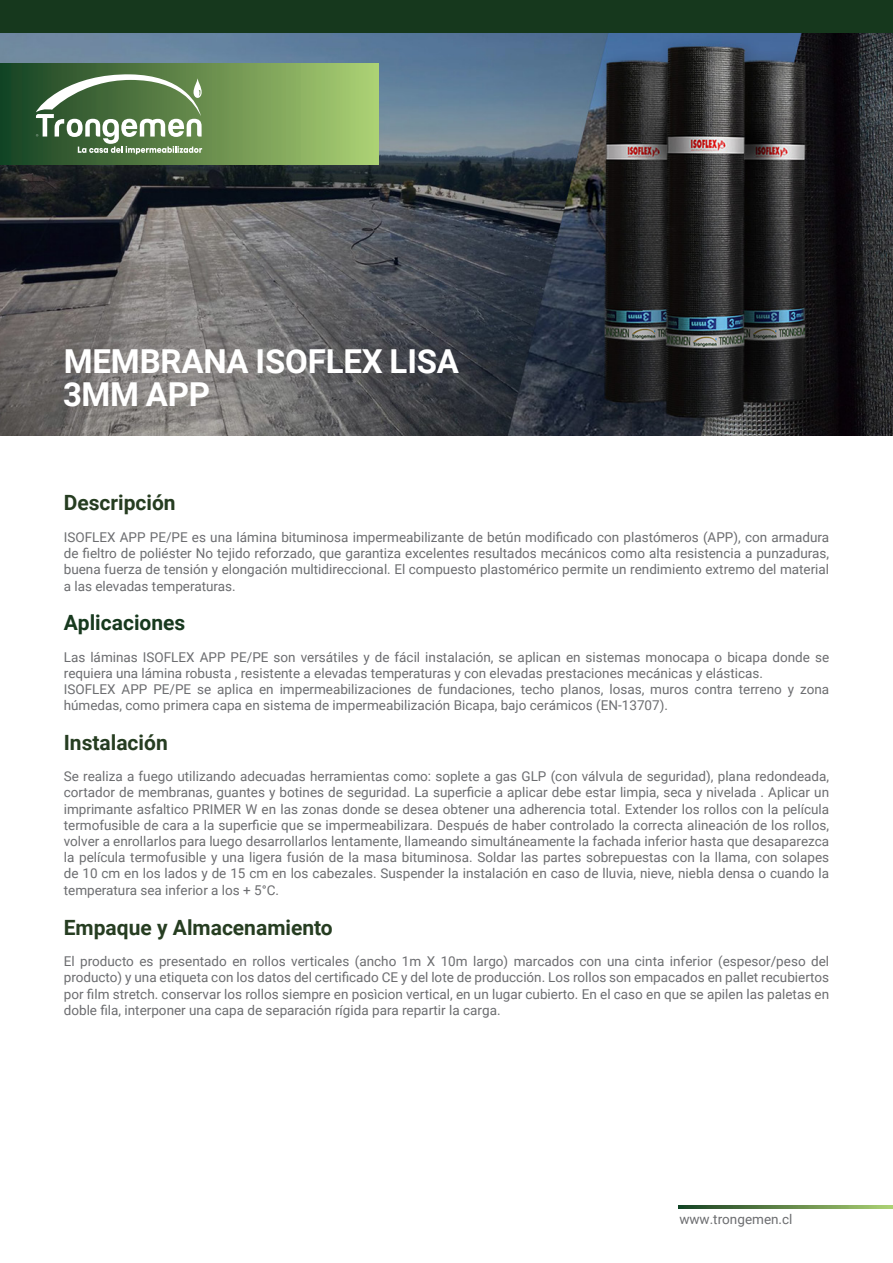
<style>
.page{position:relative;width:893px;height:1263px;background:#fff}
.page>*{position:absolute;margin:0;border:0;box-sizing:border-box;transform-origin:0 0}
.t1{font:700 33px "Roboto";letter-spacing:-.005em;color:#fff}
.t2{font:700 21px "Roboto";color:#263d21}
.t3{font:700 21px "Roboto";color:#17391e}
.t4{font:13.5px/16.2px "Roboto";color:#6c6d70;text-align:justify}
</style>
<div class="page">
<img style="left:0;top:33px;width:893px;height:403px">
<img style="left:0;top:64px;width:379px;height:101px">
<svg style="left:36px;top:73px;width:166px;height:81px"></svg>
<div style="left:0;top:0;width:893px;height:33px;background:#16381d"></div>
<img style="left:679px;top:1205px;width:214px;height:3px">
<p class="t1" style="left:64px;top:338px;width:397px">MEMBRANA ISOFLEX LISA</p>
<p class="t1" style="left:63px;top:371px;width:149px">3MM APP</p>
<p class="t2" style="left:64px;top:488px;width:113px">Descripción</p>
<p class="t4" style="left:64px;top:528px;width:767px">ISOFLEX APP PE/PE es una lámina bituminosa impermeabilizante de betún modificado con plastómeros (APP), con armadura de fieltro de poliéster No tejido reforzado, que garantiza excelentes resultados mecánicos como alta resistencia a punzaduras, buena fuerza de tensión y elongación multidireccional. El compuesto plastomérico permite un rendimiento extremo del material a las elevadas temperaturas.</p>
<p class="t3" style="left:64px;top:608px;width:123px">Aplicaciones</p>
<p class="t4" style="left:64px;top:648px;width:767px">Las láminas ISOFLEX APP PE/PE son versátiles y de fácil instalación, se aplican en sistemas monocapa o bicapa donde se requiera una lámina robusta , resistente a elevadas temperaturas y con elevadas prestaciones mecánicas y elásticas.</p>
<p class="t4" style="left:64px;top:681px;width:767px">ISOFLEX APP PE/PE se aplica en impermeabilizaciones de fundaciones, techo planos, losas, muros contra terreno y zona húmedas, como primera capa en sistema de impermeabilización Bicapa, bajo cerámicos (EN-13707).</p>
<p class="t2" style="left:64px;top:727px;width:105px">Instalación</p>
<p class="t4" style="left:64px;top:768px;width:767px">Se realiza a fuego utilizando adecuadas herramientas como: soplete a gas GLP (con válvula de seguridad), plana redondeada, cortador de membranas, guantes y botines de seguridad. La superficie a aplicar debe estar limpia, seca y nivelada . Aplicar un imprimante asfaltico PRIMER W en las zonas donde se desea obtener una adherencia total. Extender los rollos con la película termofusible de cara a la superficie que se impermeabilizara. Después de haber controlado la correcta alineación de los rollos, volver a enrollarlos para luego desarrollarlos lentamente, llameando simultáneamente la fachada inferior hasta que desaparezca la película termofusible y una ligera fusión de la masa bituminosa. Soldar las partes sobrepuestas con la llama, con solapes de 10 cm en los lados y de 15 cm en los cabezales. Suspender la instalación en caso de lluvia, nieve, niebla densa o cuando la temperatura sea inferior a los + 5°C.</p>
<p class="t2" style="left:64px;top:912px;width:271px">Empaque y Almacenamiento</p>
<p class="t4" style="left:64px;top:953px;width:767px">El producto es presentado en rollos verticales (ancho 1m X 10m largo) marcados con una cinta inferior (espesor/peso del producto) y una etiqueta con los datos del certificado CE y del lote de producción. Los rollos son empacados en pallet recubiertos por film stretch. conservar los rollos siempre en posìcion vertical, en un lugar cubierto. En el caso en que se apilen las paletas en doble fila, interponer una capa de separación rígida para repartir la carga.</p>
<p class="t4" style="left:679px;top:1211px;width:115px">www.trongemen.cl</p>
</div>
